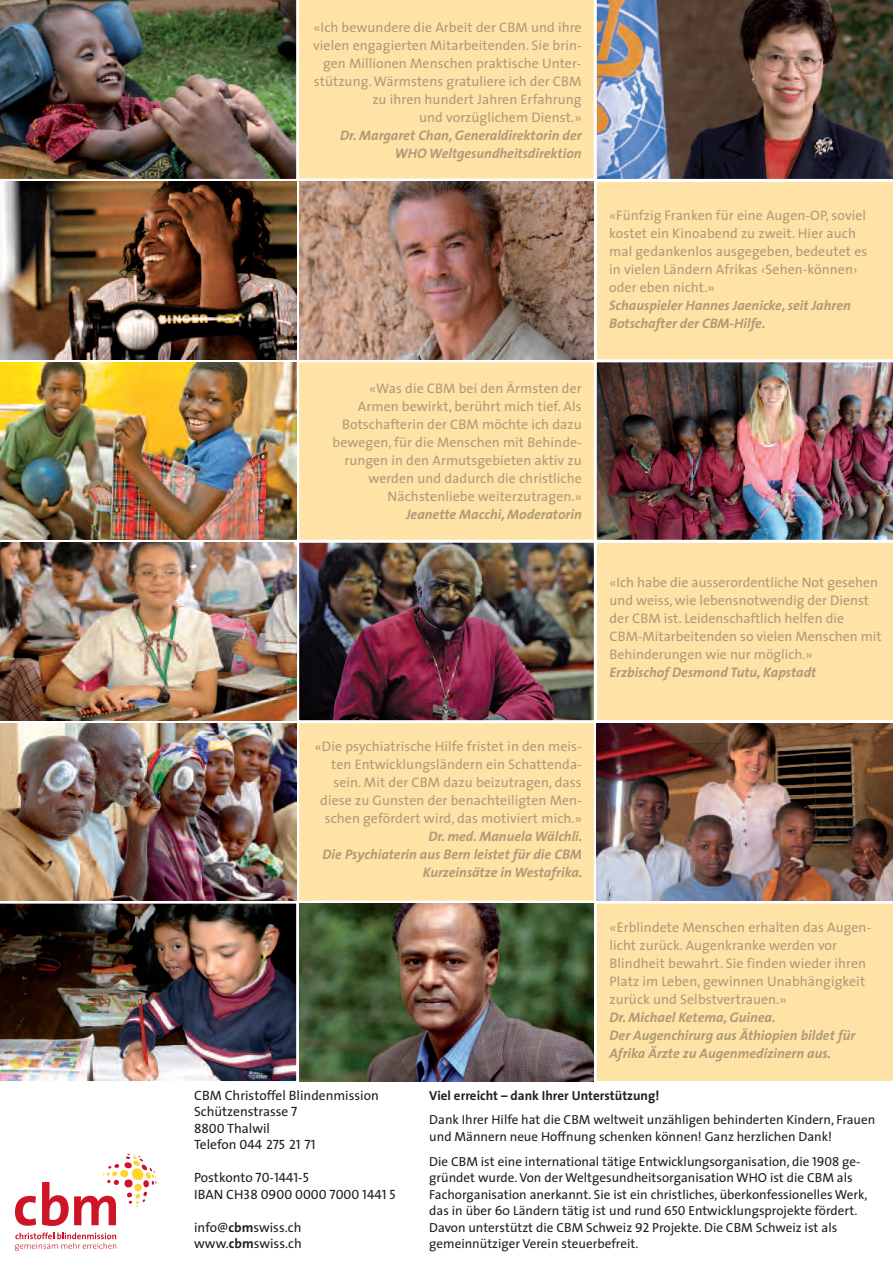
<style>
.page{position:relative;width:893px;height:1263px;background:#fff}
.page>*{position:absolute;margin:0;border:0;box-sizing:border-box;transform-origin:0 0}
.t1{font:13.8px/18px "The Sans";letter-spacing:.005em;color:#b09b78}
.t2{font:italic 700 13.8px/18px "The Sans";color:#b09b78}
.t3{font:13.5px/16.5px "The Sans";color:#231f20}
.t4{font:13.5px "The Sans Caps";color:#231f20}
.t5{font:13.2px/16.5px "The Sans";color:#231f20}
.t6{font:700 13.2px "The Sans";color:#231f20}
.s1{font-family:"The Sans Caps"}
.s2{font-family:"The Sans"}
.s3{font-weight:700}
</style>
<div class="page">
<img style="left:0;top:0;width:297px;height:179px">
<img style="left:596px;top:0;width:297px;height:179px">
<img style="left:0;top:182px;width:296px;height:177px">
<div style="left:298px;top:180px;width:297px;height:181px;border:2px solid #fff"></div>
<img style="left:299px;top:182px;width:295px;height:177px">
<div style="left:597px;top:182px;width:296px;height:178px;background:#ffe2a5"></div>
<img style="left:0;top:362px;width:296px;height:178px">
<div style="left:299px;top:362px;width:295px;height:178px;background:#ffe2a5"></div>
<div style="left:298px;top:361px;width:297px;height:180px;border:2px solid #fff"></div>
<img style="left:596px;top:362px;width:297px;height:178px">
<img style="left:0;top:543px;width:296px;height:177px">
<img style="left:301px;top:544px;width:291px;height:175px">
<div style="left:298px;top:541px;width:297px;height:181px;border:2px solid #fff"></div>
<div style="left:597px;top:542px;width:296px;height:178px;background:#ffe2a5"></div>
<img style="left:0;top:723px;width:296px;height:178px">
<div style="left:299px;top:723px;width:295px;height:178px;background:#ffe2a5"></div>
<div style="left:298px;top:722px;width:297px;height:180px;border:2px solid #fff"></div>
<img style="left:597px;top:723px;width:296px;height:178px">
<img style="left:0;top:903px;width:297px;height:179px">
<div style="left:298px;top:902px;width:297px;height:180px;border:2px solid #fff"></div>
<img style="left:299px;top:904px;width:295px;height:177px">
<svg style="left:15px;top:1196px;width:21px;height:30px"></svg>
<svg style="left:15px;top:1232px;width:101px;height:19px"></svg>
<svg style="left:42px;top:1154px;width:114px;height:72px"></svg>
<div style="left:299px;top:0;width:295px;height:179px;background:#ffe2a5"></div>
<div style="left:596px;top:903px;width:297px;height:178px;background:#ffe2a5"></div>
<p class="t1" style="left:313px;top:19px;width:270px;text-align:right">«Ich bewundere die Arbeit der CBM und ihre vielen engagierten Mitarbeitenden. Sie brin&shy;gen Millionen Menschen praktische Unter&shy;stützung. Wärmstens gratuliere ich der CBM zu ihren hundert Jahren Erfahrung<br>und vorzüglichem Dienst.»</p>
<p class="t2" style="left:340px;top:127px;width:243px;text-align:right">Dr. Margaret Chan, Generaldirektorin der<br>WHO Weltgesundheitsdirektion</p>
<p class="t1" style="left:333px;top:380px;width:251px;text-align:right">«Was die CBM bei den Ärmsten der Armen bewirkt, berührt mich tief. Als Botschafterin der CBM möchte ich dazu bewegen, für die Menschen mit Behinde&shy;rungen in den Armutsgebieten aktiv zu werden und dadurch die christliche Nächstenliebe weiterzutragen.»</p>
<p class="t2" style="left:406px;top:506px;width:177px">Jeanette Macchi, Moderatorin</p>
<p class="t1" style="left:315px;top:738px;width:269px;text-align:right">«Die psychiatrische Hilfe fristet in den meis&shy;ten Entwicklungsländern ein Schattenda&shy;sein. Mit der CBM dazu beizutragen, dass diese zu Gunsten der benachteiligten Men&shy;schen gefördert wird, das motiviert mich.»</p>
<p class="t2" style="left:323px;top:828px;width:261px;text-align:right">Dr. med. Manuela Wälchli.<br>Die Psychiaterin aus Bern leistet für die CBM<br>Kurzeinsätze in Westafrika.</p>
<p class="t1" style="left:609px;top:208px;width:260px">«Fünfzig Franken für eine Augen-OP, soviel kostet ein Kinoabend zu zweit. Hier auch mal gedankenlos ausgegeben, bedeutet es in vielen Ländern Afrikas ‹Sehen-können› oder eben nicht.»</p>
<p class="t2" style="left:609px;top:298px;width:243px">Schauspieler Hannes Jaenicke, seit Jahren<br>Botschafter der CBM-Hilfe.</p>
<p class="t1" style="left:610px;top:575px;width:274px">«Ich habe die ausserordentliche Not gesehen und weiss, wie lebensnotwendig der Dienst der CBM ist. Leidenschaftlich helfen die CBM-Mitarbeitenden so vielen Menschen mit Behinderungen wie nur möglich.»</p>
<p class="t2" style="left:610px;top:665px;width:208px">Erzbischof Desmond Tutu, Kapstadt</p>
<p class="t1" style="left:610px;top:920px;width:263px">«Erblindete Menschen erhalten das Augen&shy;licht zurück. Augenkranke werden vor Blindheit bewahrt. Sie finden wieder ihren Platz im Leben, gewinnen Unabhängigkeit zurück und Selbstvertrauen.»</p>
<p class="t2" style="left:610px;top:1010px;width:247px">Dr. Michael Ketema, Guinea.<br>Der Augenchirurg aus Äthiopien bildet für<br>Afrika Ärzte zu Augenmedizinern aus.</p>
<p class="t3" style="left:194px;top:1088px;width:186px">CBM Christoffel Blindenmission<br>Schützenstrasse <span class="s1">7<br>8800</span> Thalwil</p>
<p class="t4" style="left:194px;top:1140px;width:123px"><span class="s2">Telefon</span> 044 275 21 71</p>
<p class="t3" style="left:194px;top:1171px;width:116px">Postkonto <span class="s1">70-1441-5</span></p>
<p class="t4" style="left:194px;top:1190px;width:203px"><span class="s2">IBAN CH</span>38 0900 0000 7000 1441 5</p>
<p class="t3" style="left:194px;top:1220px;width:109px">info@<span class="s3">cbm</span>swiss.ch www.<span class="s3">cbm</span>swiss.ch</p>
<p class="t6" style="left:429px;top:1090px;width:232px">Viel erreicht – dank Ihrer Unterstützung!</p>
<p class="t5" style="left:429px;top:1113px;width:447px">Dank Ihrer Hilfe hat die CBM weltweit unzähligen behinderten Kindern, Frauen und Männern neue Hoffnung schenken können! Ganz herzlichen Dank!</p>
<p class="t5" style="left:429px;top:1154px;width:440px">Die CBM ist eine international tätige Entwicklungs organisation, die <span class="s1">1908</span> ge&shy;gründet wurde. Von der Weltgesundheitsorganisation WHO ist die CBM als Fachorganisation an er kannt. Sie ist ein christliches, über kon fes sio nelles Werk, das in über 60 Ländern tätig ist und rund <span class="s1">650</span> Ent wick lungs projekte fördert.<br>Davon unterstützt die CBM Schweiz <span class="s1">92</span> Projekte. Die CBM Schweiz ist als gemein nütziger Verein steuerbefreit.</p>
</div>
